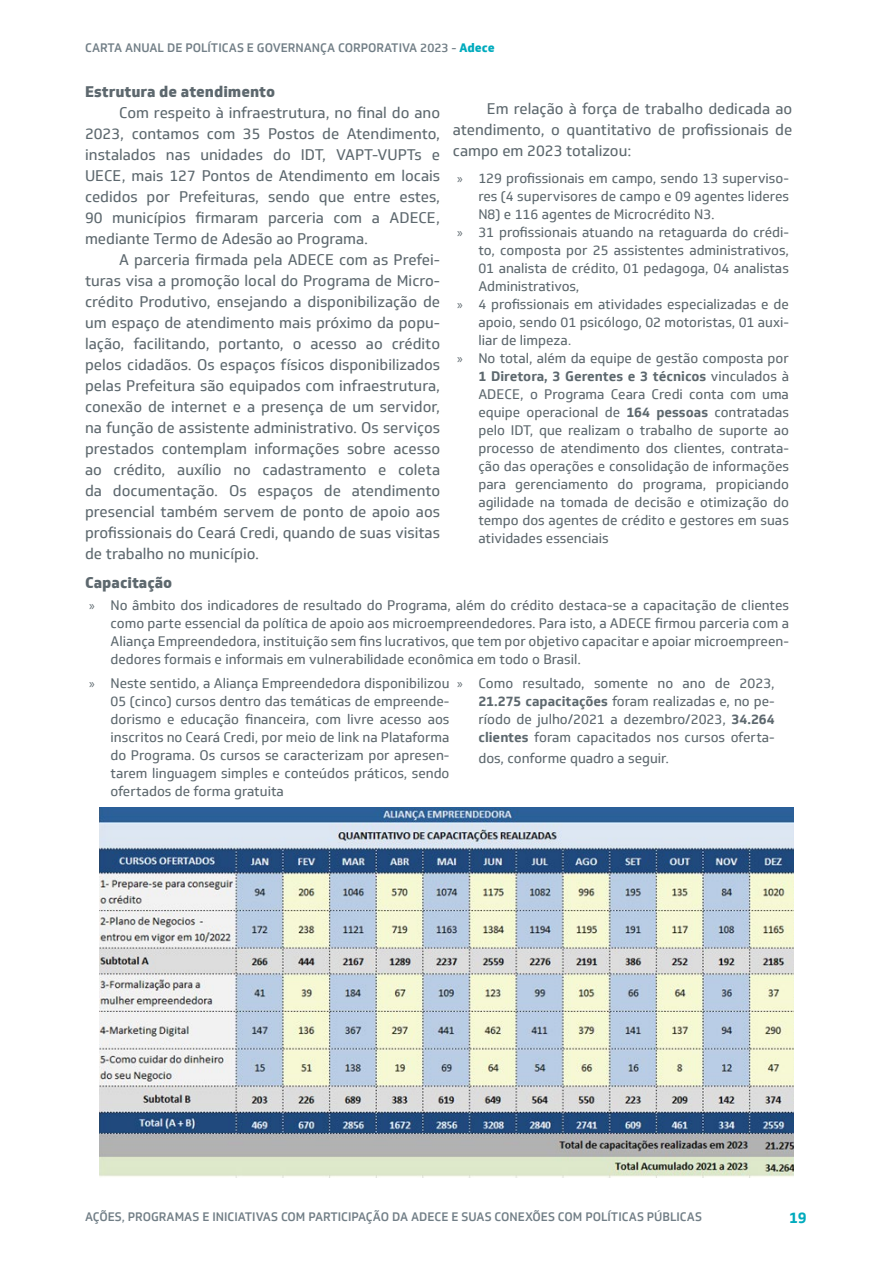
<style>
.page{position:relative;width:893px;height:1263px;background:#fff}
.page>*{position:absolute;margin:0;border:0;box-sizing:border-box;transform-origin:0 0}
.t1{font:15px/21px "Soleto";color:#5d686e;text-align:justify}
.t2{font:800 15px "Soleto";color:#5d686e}
.t3{font:700 15px "Soleto";color:#00abbd}
.t4{font:13.5px/18px "Soleto";color:#5d686e;text-align:justify}
.t5{font:700 13.5px "Soleto";color:#5d686e}
.t6{font:500 12px "Soleto";color:#717e86}
.s1{font-weight:800;color:#00abbd}
.s2{font-family:"Myriad Pro"}
.s3{font-family:"Arial"}
.s4{font-weight:400}
.s5{font-weight:700}
</style>
<div class="page">
<img style="left:99px;top:807px;width:695px;height:371px">
<p class="t6" style="left:85px;top:40px;width:411px">CARTA ANUAL DE POLÍTICAS E GOVERNANÇA CORPORATIVA 2023 - <span class="s1">Adece</span></p>
<p class="t2" style="left:85px;top:81px;width:192px">Estrutura de atendimento</p>
<p class="t1" style="left:85px;top:102px;width:357px;text-indent:34px">Com respeito à infraestrutura, no final do ano 2023, contamos com 35 Postos de Atendimento, instalados nas unidades do IDT, VAPT-VUPTs e UECE, mais 127 Pontos de Atendimento em locais cedidos por Prefeituras, sendo que entre estes, 90 municípios firmaram parceria com a ADECE, mediante Termo de Adesão ao Programa.</p>
<p class="t1" style="left:85px;top:249px;width:357px;text-indent:34px">A parceria firmada pela ADECE com as Prefei&shy;turas visa a promoção local do Programa de Micro&shy;crédito Produtivo, ensejando a disponibilização de um espaço de atendimento mais próximo da popu&shy;lação, facilitando, portanto, o acesso ao crédito pelos cidadãos. Os espaços físicos disponibilizados pelas Prefeitura são equipados com infraestrutura, conexão de internet e a presença de um servidor, na função de assistente administrativo. Os serviços prestados contemplam informações sobre acesso ao crédito, auxílio no cadastramento e coleta da documentação. Os espaços de atendimento presencial também servem de ponto de apoio aos profissionais do Ceará Credi, quando de suas visitas de trabalho no município.</p>
<p class="t2" style="left:85px;top:573px;width:89px">Capacitação</p>
<p class="t4" style="left:111px;top:596px;width:680px;text-indent:-21px"><span class="s2">»</span> No âmbito dos indicadores de resultado do Programa, além do crédito destaca-se a capacitação de clientes como parte essencial da política de apoio aos microempreendedores. Para isto, a ADECE firmou parceria com a Aliança Empreendedora, instituição sem fins lucrativos, que tem por objetivo capacitar e apoiar microempreen&shy;dedores formais e informais em vulnerabilidade econômica em todo o Brasil.</p>
<p class="t1" style="left:453px;top:99px;width:341px;text-indent:34px">Em relação à força de trabalho dedicada ao atendimento, o quantitativo de profissionais de campo em 2023 totalizou:</p>
<p class="t4" style="left:457px;top:169px;width:333px"><span class="s2">»</span> 129 profissionais em campo, sendo 13 superviso-</p>
<p class="t4" style="left:478px;top:187px;width:312px">res (4 supervisores de campo e 09 agentes lideres</p>
<p class="t4" style="left:478px;top:205px;width:238px">N8) e 116 agentes de Microcrédito N3.</p>
<p class="t4" style="left:457px;top:223px;width:333px"><span class="s2">»</span> 31 profissionais atuando na retaguarda do crédi-</p>
<p class="t4" style="left:478px;top:241px;width:312px">to, composta por 25 assistentes administrativos,</p>
<p class="t4" style="left:478px;top:259px;width:312px">01 analista de crédito, 01 pedagoga, 04 analistas</p>
<p class="t4" style="left:478px;top:277px;width:103px">Administrativos,</p>
<p class="t4" style="left:457px;top:295px;width:333px"><span class="s2">»</span> 4 profissionais em atividades especializadas e de</p>
<p class="t4" style="left:478px;top:313px;width:312px">apoio, sendo 01 psicólogo, 02 motoristas, 01 auxi-</p>
<p class="t4" style="left:478px;top:331px;width:95px">liar de limpeza<span class="s3">.</span></p>
<p class="t4" style="left:457px;top:349px;width:333px"><span class="s2">»</span> No total, além da equipe de gestão composta por</p>
<p class="t5" style="left:478px;top:367px;width:312px">1 Diretora, 3 Gerentes e 3 técnicos <span class="s4">vinculados à</span></p>
<p class="t4" style="left:478px;top:385px;width:312px">ADECE, o Programa Ceara Credi conta com uma</p>
<p class="t4" style="left:478px;top:403px;width:312px">equipe operacional de <span class="s5">164 pessoas</span> contratadas</p>
<p class="t4" style="left:478px;top:421px;width:312px">pelo IDT, que realizam o trabalho de suporte ao</p>
<p class="t4" style="left:478px;top:439px;width:312px">processo de atendimento dos clientes, contrata-</p>
<p class="t4" style="left:478px;top:457px;width:312px">ção das operações e consolidação de informações</p>
<p class="t4" style="left:478px;top:475px;width:312px">para gerenciamento do programa, propiciando</p>
<p class="t4" style="left:478px;top:493px;width:312px">agilidade na tomada de decisão e otimização do</p>
<p class="t4" style="left:478px;top:511px;width:312px">tempo dos agentes de crédito e gestores em suas</p>
<p class="t4" style="left:478px;top:529px;width:132px">atividades essenciais</p>
<p class="t4" style="left:111px;top:674px;width:340px;text-indent:-21px"><span class="s2">»</span> Neste sentido, a Aliança Empreendedora disponibilizou 05 (cinco) cursos dentro das temáticas de empreende&shy;dorismo e educação financeira, com livre acesso aos inscritos no Ceará Credi, por meio de link na Plataforma do Programa. Os cursos se caracterizam por apresen&shy;tarem linguagem simples e conteúdos práticos, sendo ofertados de forma gratuita</p>
<p class="t4" style="left:478px;top:674px;width:298px;text-indent:-21px"><span class="s2">»</span> Como resultado, somente no ano de 2023, <span class="s5">21.275 capacitações</span> foram realizadas e, no pe&shy;ríodo de julho/2021 a dezembro/2023, <span class="s5">34.264 clientes</span> foram capacitados nos cursos oferta-</p>
<p class="t4" style="left:478px;top:749px;width:192px">dos, conforme quadro a seguir.</p>
<p class="t6" style="left:85px;top:1209px;width:618px">AÇÕES, PROGRAMAS E INICIATIVAS COM PARTICIPAÇÃO DA ADECE E SUAS CONEXÕES COM POLÍTICAS PÚBLICAS</p>
<p class="t3" style="left:789px;top:1208px;width:19px">19</p>
</div>
